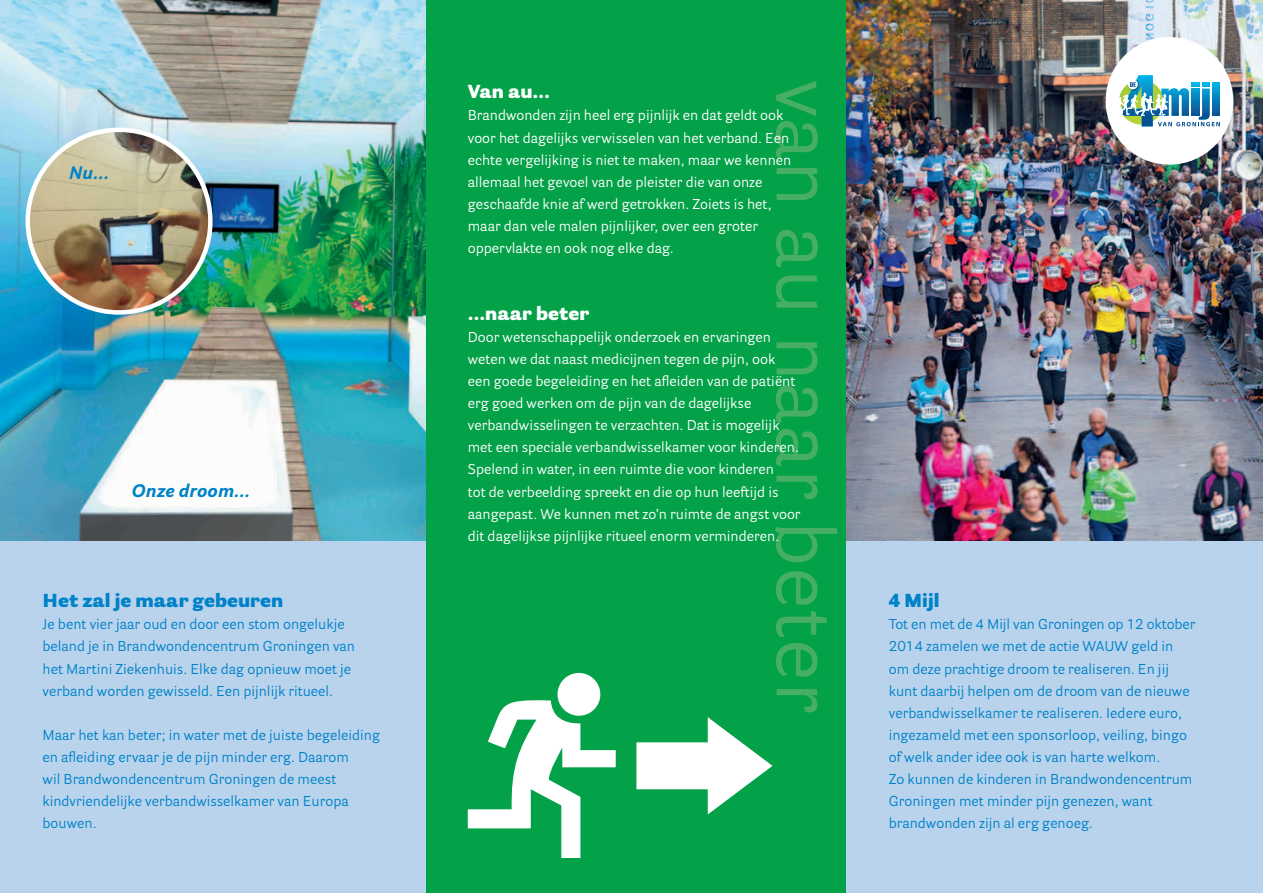
<style>
.page{position:relative;width:1263px;height:893px;background:#fff}
.page>*{position:absolute;margin:0;border:0;box-sizing:border-box;transform-origin:0 0}
.t1{font:900 18.75px "Parry Grotesque Pro";color:#0082c8}
.t2{font:900 18.75px "Parry Grotesque Pro";color:#fff}
.t3{font:italic 700 18px "Parry Grotesque Pro";color:#0082c8}
.Brood{font:14.25px/22.2px "Parry Grotesque Pro";color:#fff}
.Brood-2{font:14.25px/22.2px "Parry Grotesque Pro";color:#0082c8}
</style>
<div class="page">
<div style="left:425px;top:0;width:421px;height:893px;background:#03a148"></div>
<div style="left:846px;top:0;width:417px;height:893px;background:#b9d3ed"></div>
<img style="left:846px;top:0;width:417px;height:541px">
<div style="left:0;top:489px;width:425px;height:404px;background:#b9d3ed"></div>
<svg style="left:776px;top:81px;width:42px;height:78px"></svg>
<svg style="left:776px;top:168px;width:41px;height:32px"></svg>
<svg style="left:776px;top:230px;width:42px;height:37px"></svg>
<svg style="left:776px;top:275px;width:41px;height:33px"></svg>
<svg style="left:776px;top:342px;width:41px;height:32px"></svg>
<svg style="left:776px;top:385px;width:42px;height:38px"></svg>
<svg style="left:776px;top:429px;width:42px;height:37px"></svg>
<svg style="left:776px;top:476px;width:41px;height:23px"></svg>
<svg style="left:775px;top:527px;width:63px;height:35px"></svg>
<svg style="left:776px;top:571px;width:41px;height:34px"></svg>
<svg style="left:776px;top:611px;width:51px;height:26px"></svg>
<svg style="left:776px;top:643px;width:41px;height:34px"></svg>
<img style="left:0;top:0;width:425px;height:541px">
<img style="left:28px;top:130px;width:182px;height:182px">
<div style="left:26px;top:128px;width:187px;height:187px;border:4px solid #fff;border-radius:50%"></div>
<div style="left:1106px;top:37px;width:127px;height:128px;background:#fff;border-radius:50%"></div>
<svg style="left:1119px;top:75px;width:101px;height:51px"></svg>
<svg style="left:636px;top:689px;width:181px;height:125px"></svg>
<svg style="left:468px;top:673px;width:148px;height:185px"></svg>
<p class="t3" style="left:69px;top:159px;width:42px">Nu...</p>
<p class="t3" style="left:132px;top:478px;width:120px">Onze droom...</p>
<p class="t1" style="left:43px;top:587px;width:242px">Het zal je maar gebeuren</p>
<p class="Brood-2" style="left:43px;top:613px;width:314px">Je bent vier jaar oud en door een stom ongelukje beland je in Brandwondencentrum Groningen van</p>
<p class="Brood-2" style="left:43px;top:657px;width:310px">het Martini Ziekenhuis. Elke dag opnieuw moet je verband worden gewisseld. Een pijnlijk ritueel.</p>
<p class="Brood-2" style="left:43px;top:724px;width:339px">Maar het kan beter; in water met de juiste begeleiding en afleiding ervaar je de pijn minder erg. Daarom<br>wil Brandwondencentrum Groningen de meest kindvriendelijke verbandwisselkamer van Europa bouwen.</p>
<p class="t2" style="left:468px;top:78px;width:84px">Van au…</p>
<p class="Brood" style="left:468px;top:104px;width:325px">Brandwonden zijn heel erg pijnlijk en dat geldt ook voor het dagelijks verwisselen van het verband. Een echte vergelijking is niet te maken, maar we kennen allemaal het gevoel van de pleister die van onze geschaafde knie af werd getrokken. Zoiets is het,</p>
<p class="Brood" style="left:468px;top:215px;width:292px">maar dan vele malen pijnlijker, over een groter oppervlakte en ook nog elke dag.</p>
<p class="t2" style="left:468px;top:300px;width:123px">…naar beter</p>
<p class="Brood" style="left:468px;top:325px;width:334px">Door wetenschappelijk onderzoek en ervaringen weten we dat naast medicijnen tegen de pijn, ook een goede begeleiding en het afleiden van de patiënt erg goed werken om de pijn van de dagelijkse verbandwisselingen te verzachten. Dat is mogelijk met een speciale verbandwisselkamer voor kinderen.<br>Spelend in water, in een ruimte die voor kinderen<br>tot de verbeelding spreekt en die op hun leeftijd is aangepast. We kunnen met zo’n ruimte de angst voor dit dagelijkse pijnlijke ritueel enorm verminderen.</p>
<p class="t1" style="left:889px;top:587px;width:52px">4 Mijl</p>
<p class="Brood-2" style="left:889px;top:613px;width:308px">Tot en met de 4 Mijl van Groningen op 12 oktober 2014 zamelen we met de actie WAUW geld in om deze prachtige droom te realiseren. En jij kunt daarbij helpen om de droom van de nieuwe verbandwisselkamer te realiseren. Iedere euro, ingezameld met een sponsorloop, veiling, bingo</p>
<p class="Brood-2" style="left:889px;top:746px;width:273px">of welk ander idee ook is van harte welkom.</p>
<p class="Brood-2" style="left:889px;top:768px;width:305px">Zo kunnen de kinderen in Brandwondencentrum<br>Groningen met minder pijn genezen, want brandwonden zijn al erg genoeg.</p>
</div>
